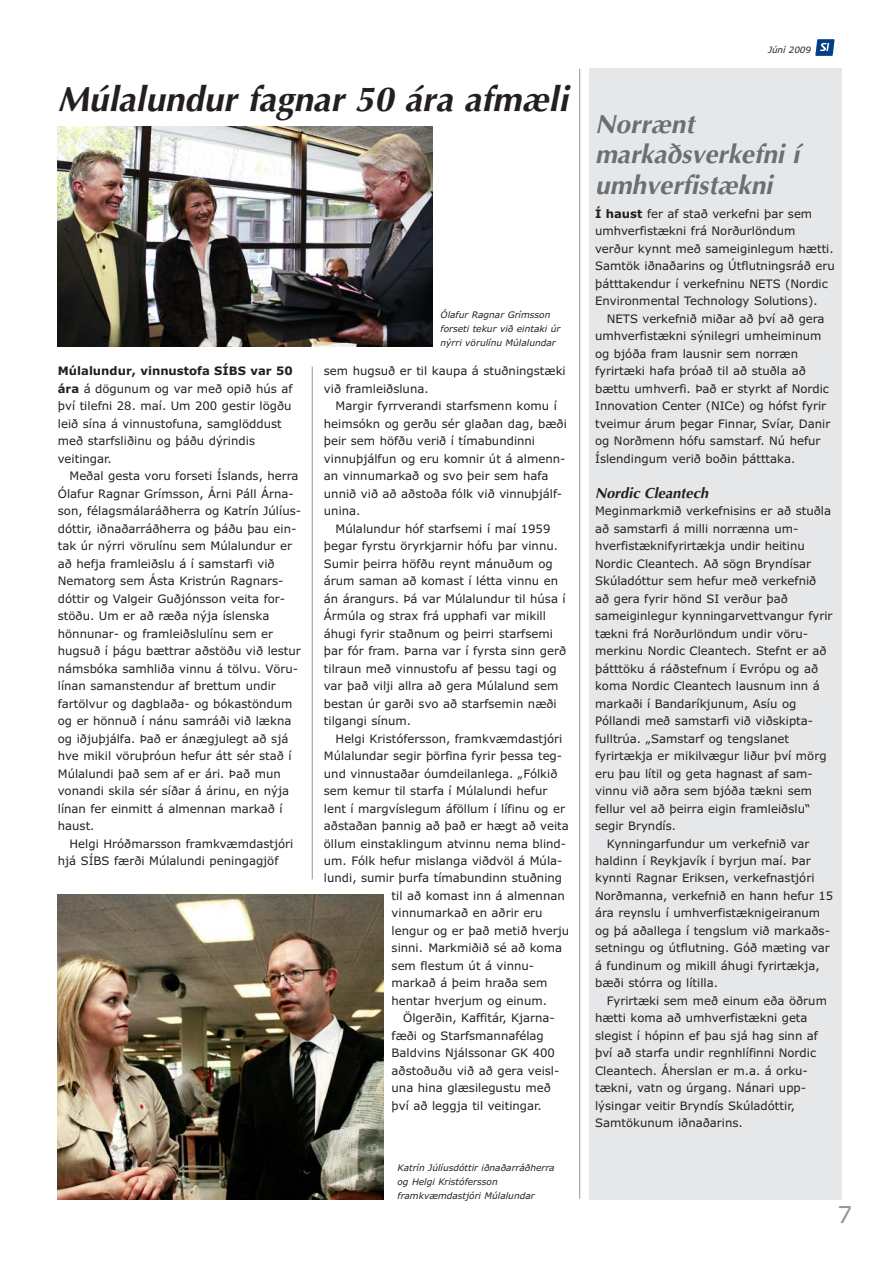
<style>
.page{position:relative;width:893px;height:1263px;background:#fff}
.page>*{position:absolute;margin:0;border:0;box-sizing:border-box;transform-origin:0 0}
.t1{font:italic 700 34.95px "Optima";color:#231f20}
.t2{font:italic 700 26.25px/30.6px "Optima";color:#6d6e70}
.t3{font:23.25px "Verdana";color:#939598}
.t4{font:italic 700 14.55px "Optima";color:#231f20}
.t5{font:11.7px/17.5px "Verdana";color:#231f20}
.t6{font:italic 9px/13.8px "Verdana";color:#231f20}
.t7{font:italic 8.7px "Verdana";color:#231f20}
.s1{font-weight:700}
.s2{color:#fff}
</style>
<div class="page">
<div style="left:590px;top:69px;width:252px;height:1131px;background:#e6e7e8"></div>
<hr style="left:579px;top:69px;width:1px;height:1130px;background:#939598">
<hr style="left:312px;top:367px;width:1px;height:512px;background:#939598">
<img style="left:58px;top:126px;width:374px;height:220px">
<img style="left:58px;top:894px;width:325px;height:306px">
<svg style="left:815px;top:39px;width:19px;height:17px"></svg>
<h1 class="t1" style="left:58px;top:85px;width:512px">Múlalundur fagnar 50 ára afmæli</h1>
<p class="t5" style="left:58px;top:363px;width:236px"><span class="s1">Múlalundur, vinnustofa SÍBS var 50 ára</span> á dögunum og var með opið hús af því tilefni 28. maí. Um 200 gestir lögðu leið sína á vinnustofuna, sam glöddust með starfsliðinu og þáðu dýrindis veitingar.</p>
<p class="t5" style="left:58px;top:468px;width:245px;text-indent:12px">Meðal gesta voru forseti Íslands, herra Ólafur Ragnar Grímsson, Árni Páll Árna&shy;son, félagsmálaráðherra og Katrín Júlíus&shy;dóttir, iðnaðarráðherra og þáðu þau ein&shy;tak úr nýrri vörulínu sem Múlalundur er að hefja framleiðslu á í samstarfi við Nematorg sem Ásta Kristrún Ragnars&shy;dóttir og Valgeir Guðjónsson veita for&shy;stöðu. Um er að ræða nýja íslenska hönnunar- og framleiðslulínu sem er hugsuð í þágu bættrar aðstöðu við lestur námsbóka samhliða vinnu á tölvu. Vöru&shy;línan samanstendur af brettum undir fartölvur og dagblaða- og bókastöndum og er hönnuð í nánu samráði við lækna og iðjuþjálfa. Það er ánægjulegt að sjá hve mikil vöruþróun hefur átt sér stað í Múlalundi það sem af er ári. Það mun vonandi skila sér síðar á árinu, en nýja línan fer einmitt á almennan mark að í haust.</p>
<p class="t5" style="left:58px;top:835px;width:237px;text-indent:12px">Helgi Hróðmarsson framkvæmdastjóri hjá SÍBS færði Múlalundi peningagjöf</p>
<p class="t6" style="left:440px;top:309px;width:121px">Ólafur Ragnar Grímsson forseti tekur við eintaki úr nýrri vörulínu Múlalundar</p>
<p class="t5" style="left:324px;top:363px;width:243px">sem hugsuð er til kaupa á stuðningstæki við framleiðsluna.</p>
<p class="t5" style="left:324px;top:398px;width:244px;text-indent:12px">Margir fyrrverandi starfsmenn komu í heimsókn og gerðu sér glaðan dag, bæði þeir sem höfðu verið í tímabundinni vinnuþjálfun og eru komnir út á almenn&shy;an vinnumarkað og svo þeir sem hafa unnið við að aðstoða fólk við vinnuþjálf&shy;unina.</p>
<p class="t5" style="left:324px;top:521px;width:244px;text-indent:12px">Múlalundur hóf starfsemi í maí 1959 þegar fyrstu öryrkjarnir hófu þar vinnu.<br>Sumir þeirra höfðu reynt mánuðum og árum saman að komast í létta vinnu en án árangurs. Þá var Múlalundur til húsa í Ármúla og strax frá upphafi var mikill áhugi fyrir staðnum og þeirri starfsemi þar fór fram. Þarna var í fyrsta sinn gerð tilraun með vinnustofu af þessu tagi og var það vilji allra að gera Múlalund sem bestan úr garði svo að starfsemin næði tilgangi sínum.</p>
<p class="t5" style="left:336px;top:731px;width:228px">Helgi Kristófersson, framkvæmdastjóri</p>
<p class="t5" style="left:324px;top:748px;width:240px">Múlalundar segir þörfina fyrir þessa teg-</p>
<p class="t5" style="left:324px;top:766px;width:235px">und vinnustaðar óumdeilanlega. „Fólkið</p>
<p class="t5" style="left:324px;top:783px;width:225px">sem kemur til starfa í Múlalundi hefur</p>
<p class="t5" style="left:324px;top:801px;width:243px">lent í margvíslegum áföllum í lífinu og er</p>
<p class="t5" style="left:324px;top:818px;width:246px">aðstaðan þannig að það er hægt að veita</p>
<p class="t5" style="left:324px;top:835px;width:244px">öllum einstaklingum atvinnu nema blind-</p>
<p class="t5" style="left:324px;top:853px;width:240px">um. Fólk hefur mislanga viðdvöl á Múla-</p>
<p class="t5" style="left:324px;top:870px;width:240px">lundi, sumir þurfa tímabundinn stuðning</p>
<p class="t5" style="left:392px;top:888px;width:175px">til að komast inn á almennan</p>
<p class="t5" style="left:392px;top:905px;width:153px">vinnu markað en aðrir eru</p>
<p class="t5" style="left:392px;top:923px;width:179px">lengur og er það metið hverju</p>
<p class="t5" style="left:392px;top:940px;width:172px">sinni.<span class="s2">“</span>Markmiðið sé að koma</p>
<p class="t5" style="left:392px;top:958px;width:144px">sem flestum út á vinnu-</p>
<p class="t5" style="left:392px;top:975px;width:157px">markað á þeim hraða sem</p>
<p class="t5" style="left:392px;top:993px;width:157px">hentar hverjum og einum.</p>
<p class="t5" style="left:403px;top:1010px;width:153px">Ölgerðin, Kaffitár, Kjarna-</p>
<p class="t5" style="left:392px;top:1028px;width:154px">fæði og Starfsmannafélag</p>
<p class="t5" style="left:392px;top:1045px;width:165px">Baldvins Njálssonar GK 400</p>
<p class="t5" style="left:392px;top:1063px;width:169px">aðstoðuðu við að gera veisl-</p>
<p class="t5" style="left:392px;top:1080px;width:161px">una hina glæsilegustu með</p>
<p class="t5" style="left:392px;top:1098px;width:152px">því að leggja til veitingar.</p>
<p class="t6" style="left:397px;top:1162px;width:159px">Katrín Júlíusdóttir iðnaðarráðherra og Helgi Kristófersson framkvæmdastjóri Múlalundar</p>
<p class="t7" style="left:768px;top:46px;width:45px">Júní 2009</p>
<h2 class="t2" style="left:595px;top:111px;width:206px">Norrænt markaðsverkefni í umhverfistækni</h2>
<p class="t5" style="left:595px;top:206px;width:241px"><span class="s1">Í haust</span> fer af stað verkefni þar sem umhverfistækni frá Norðurlöndum verður kynnt með sameiginlegum hætti.<br>Samtök iðnaðarins og Útflutningsráð eru þátttakendur í verkefninu NETS (Nordic Environmental Technology Solutions).</p>
<p class="t5" style="left:595px;top:311px;width:237px;text-indent:12px">NETS verkefnið miðar að því að gera umhverfistækni sýnilegri umheiminum og bjóða fram lausnir sem norræn fyrirtæki hafa þróað til að stuðla að bættu umhverfi. Það er styrkt af Nordic Innovation Center (NICe) og hófst fyrir tveimur árum þegar Finnar, Svíar, Danir og Norðmenn hófu samstarf. Nú hefur Íslendingum verið boðin þátttaka.</p>
<p class="t4" style="left:595px;top:487px;width:115px">Nordic Cleantech</p>
<p class="t5" style="left:595px;top:503px;width:237px">Meg inmarkmið verkefnisins er að stuðla</p>
<p class="t5" style="left:595px;top:521px;width:205px">að samstarfi á milli norrænna um -</p>
<p class="t5" style="left:595px;top:538px;width:211px">hverfis tækni fyrirtækja undir heitinu</p>
<p class="t5" style="left:595px;top:556px;width:217px">Nordic Cleantech. Að sögn Bryndísar</p>
<p class="t5" style="left:595px;top:573px;width:223px">Skúla dóttur sem hefur með verkefnið</p>
<p class="t5" style="left:595px;top:591px;width:194px">að gera fyrir hönd SI verður það</p>
<p class="t5" style="left:595px;top:608px;width:239px">sameiginlegur kynningarvettvangur fyrir</p>
<p class="t5" style="left:595px;top:626px;width:215px">tækni frá Norðurlöndum undir vöru-</p>
<p class="t5" style="left:595px;top:643px;width:233px">merkinu Nordic Cleantech. Stefnt er að</p>
<p class="t5" style="left:595px;top:661px;width:225px">þátttöku á ráð stefnum í Evrópu og að</p>
<p class="t5" style="left:595px;top:678px;width:226px">koma Nordic Cleantech lausnum inn á</p>
<p class="t5" style="left:595px;top:696px;width:203px">markaði í Bandaríkjunum, Asíu og</p>
<p class="t5" style="left:595px;top:713px;width:220px">Póllandi með samstarfi við viðskipta-</p>
<p class="t5" style="left:595px;top:731px;width:195px">fulltrúa. „Samstarf og tengslanet</p>
<p class="t5" style="left:595px;top:748px;width:233px">fyrirtækja er mikilvægur liður því mörg</p>
<p class="t5" style="left:595px;top:766px;width:219px">eru þau lítil og geta hagnast af sam-</p>
<p class="t5" style="left:595px;top:783px;width:218px">vinnu við aðra sem bjóða tækni sem</p>
<p class="t5" style="left:595px;top:801px;width:217px">fellur vel að þeirra eigin framleiðslu“</p>
<p class="t5" style="left:595px;top:818px;width:83px">segir Bryndís.</p>
<p class="t5" style="left:607px;top:835px;width:204px">Kynningarfundur um verkefnið var</p>
<p class="t5" style="left:595px;top:853px;width:217px">haldinn í Reykjavík í byrjun maí. Þar</p>
<p class="t5" style="left:595px;top:870px;width:221px">kynnti Ragnar Eriksen, verkefnastjóri</p>
<p class="t5" style="left:595px;top:888px;width:240px">Norðmanna, verkefnið en hann hefur 15</p>
<p class="t5" style="left:595px;top:905px;width:226px">ára reynslu í umhverfistæknigeiranum</p>
<p class="t5" style="left:595px;top:923px;width:236px">og þá aðallega í tengslum við markaðs-</p>
<p class="t5" style="left:595px;top:940px;width:236px">setningu og útflutning. Góð mæting var</p>
<p class="t5" style="left:595px;top:958px;width:226px">á fundinum og mikill áhugi fyrirtækja,</p>
<p class="t5" style="left:595px;top:975px;width:124px">bæði stórra og lítilla.</p>
<p class="t5" style="left:607px;top:993px;width:222px">Fyrirtæki sem með einum eða öðrum</p>
<p class="t5" style="left:595px;top:1010px;width:214px">hætti koma að umhverfistækni geta</p>
<p class="t5" style="left:595px;top:1028px;width:224px">slegist í hópinn ef þau sjá hag sinn af</p>
<p class="t5" style="left:595px;top:1045px;width:222px">því að starfa undir regnhlífinni Nordic</p>
<p class="t5" style="left:595px;top:1063px;width:214px">Cleantech. Áherslan er m.a. á orku-</p>
<p class="t5" style="left:595px;top:1080px;width:213px">tækni, vatn og úrgang. Nánari upp-</p>
<p class="t5" style="left:595px;top:1098px;width:201px">lýsingar veitir Bryndís Skúladóttir,</p>
<p class="t5" style="left:595px;top:1115px;width:149px">Samtökunum iðnaðarins.</p>
<h3 class="t3" style="left:837px;top:1206px;width:16px">7</h3>
</div>
